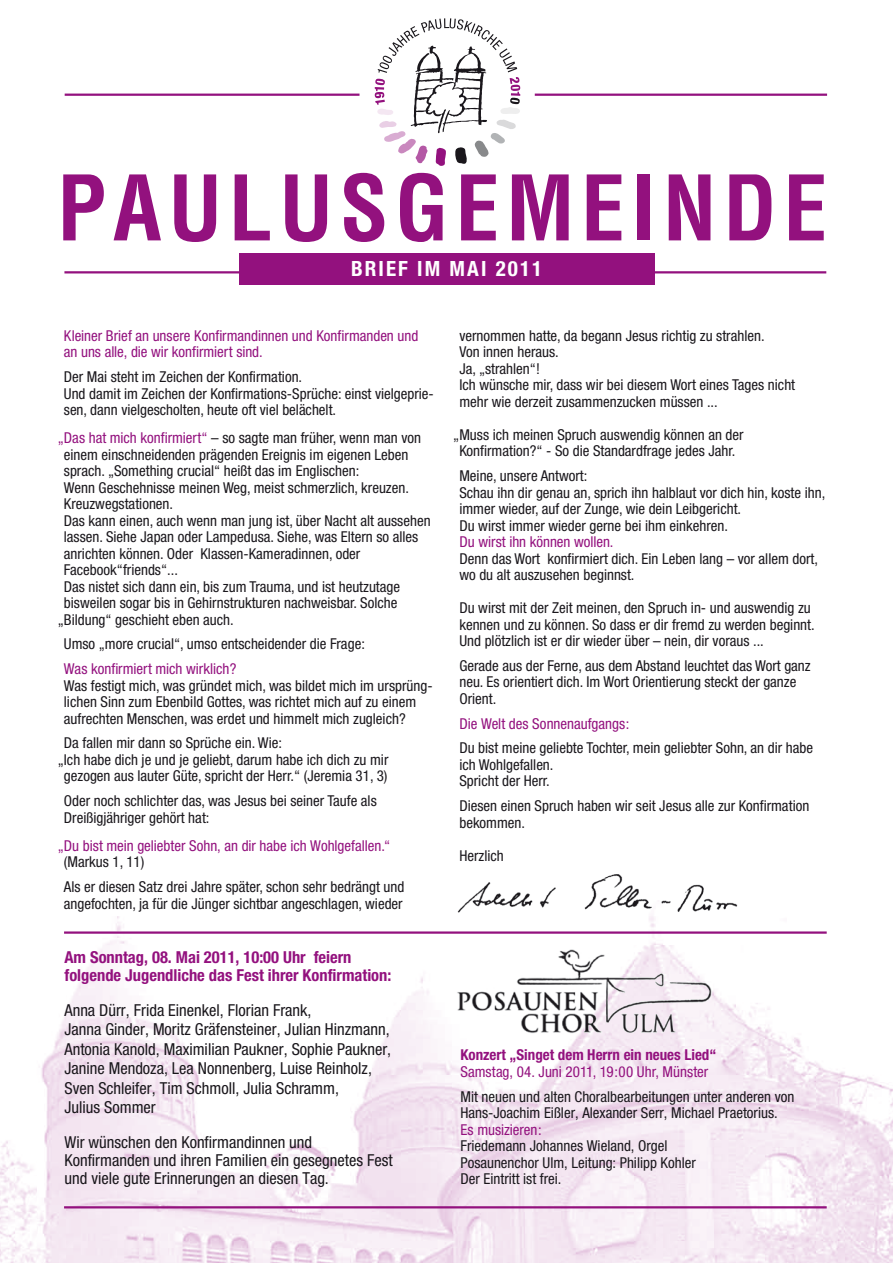
<style>
.page{position:relative;width:893px;height:1263px;background:#fff}
.page>*{position:absolute;margin:0;border:0;box-sizing:border-box;transform-origin:0 0}
.t1{font:700 condensed 21px "Helvetica Neue";letter-spacing:.1em;color:#fff}
.t2{font:condensed 16.5px/19.5px "Helvetica Neue";color:#1a171c}
.t3{font:700 condensed 16.5px/18px "Helvetica Neue";color:#93117e}
.t4{font:condensed 15px/16.5px "Helvetica Neue";color:#1a171c}
.t5{font:condensed 15px/16.5px "Helvetica Neue";color:#93117e}
.t6{font:700 condensed 15px "Helvetica Neue";color:#93117e}
.s1{color:#93117e}
</style>
<div class="page">
<img style="left:0;top:916px;width:893px;height:347px">
<hr style="left:535px;top:94px;width:292px;height:2px;background:#93117e">
<hr style="left:65px;top:94px;width:294px;height:2px;background:#93117e">
<div style="left:239px;top:253px;width:415px;height:31px;background:#93117e"></div>
<svg style="left:63px;top:174px;width:41px;height:66px"></svg>
<svg style="left:114px;top:174px;width:47px;height:66px"></svg>
<svg style="left:174px;top:174px;width:42px;height:68px"></svg>
<svg style="left:235px;top:174px;width:35px;height:66px"></svg>
<svg style="left:285px;top:174px;width:42px;height:68px"></svg>
<svg style="left:344px;top:173px;width:40px;height:69px"></svg>
<svg style="left:400px;top:173px;width:43px;height:69px"></svg>
<svg style="left:461px;top:174px;width:35px;height:66px"></svg>
<svg style="left:512px;top:174px;width:57px;height:66px"></svg>
<svg style="left:587px;top:174px;width:34px;height:66px"></svg>
<div style="left:638px;top:174px;width:12px;height:66px;background:#93117e"></div>
<svg style="left:669px;top:174px;width:41px;height:66px"></svg>
<svg style="left:729px;top:174px;width:42px;height:66px"></svg>
<svg style="left:789px;top:174px;width:35px;height:66px"></svg>
<hr style="left:64px;top:271px;width:762px;height:2px;background:#93117e">
<hr style="left:64px;top:931px;width:763px;height:3px;background:#93117e">
<hr style="left:64px;top:1206px;width:763px;height:2px;background:#93117e">
<img style="left:455px;top:874px;width:286px;height:43px">
<svg style="left:375px;top:18px;width:145px;height:148px"></svg>
<img style="left:433px;top:936px;width:301px;height:113px">
<h1 class="t1" style="left:351px;top:256px;width:193px">BRIEF IM MAI 2011</h1>
<p class="t5" style="left:64px;top:327px;width:356px">Kleiner Brief an unsere Konfirmandinnen und Konfirmanden und an uns alle, die wir konfirmiert sind.</p>
<p class="t4" style="left:64px;top:368px;width:371px">Der Mai steht im Zeichen der Konfirmation.<br>Und damit im Zeichen der Konfirmations-Sprüche: einst vielgeprie&shy;sen, dann vielgescholten, heute oft viel belächelt.</p>
<p class="t4" style="left:58px;top:429px;width:365px"><span class="s1">„Das hat mich konfirmiert“</span> – so sagte man früher, wenn man von</p>
<p class="t4" style="left:64px;top:446px;width:346px">einem einschneidenden prägenden Ereignis im eigenen Leben</p>
<p class="t4" style="left:64px;top:462px;width:297px">sprach. „Something crucial“ heißt das im Englischen:</p>
<p class="t4" style="left:64px;top:479px;width:347px">Wenn Geschehnisse meinen Weg, meist schmerzlich, kreuzen.</p>
<p class="t4" style="left:64px;top:495px;width:111px">Kreuzwegstationen.</p>
<p class="t4" style="left:64px;top:512px;width:368px">Das kann einen, auch wenn man jung ist, über Nacht alt aussehen</p>
<p class="t4" style="left:64px;top:528px;width:356px">lassen. Siehe Japan oder Lampedusa. Siehe, was Eltern so alles</p>
<p class="t4" style="left:64px;top:545px;width:298px">anrichten können. Oder Klassen-Kameradinnen, oder</p>
<p class="t4" style="left:64px;top:561px;width:116px">Facebook“friends“...</p>
<p class="t4" style="left:64px;top:578px;width:338px">Das nistet sich dann ein, bis zum Trauma, und ist heutzutage</p>
<p class="t4" style="left:64px;top:594px;width:335px">bisweilen sogar bis in Gehirnstrukturen nachweisbar. Solche</p>
<p class="t4" style="left:58px;top:611px;width:178px">„Bildung“ geschieht eben auch.</p>
<p class="t4" style="left:64px;top:636px;width:303px">Umso „more crucial“, umso entscheidender die Frage:</p>
<p class="t5" style="left:64px;top:660px;width:174px">Was konfirmiert mich wirklich?</p>
<p class="t4" style="left:64px;top:677px;width:370px">Was festigt mich, was gründet mich, was bildet mich im ursprüng&shy;lichen Sinn zum Ebenbild Gottes, was richtet mich auf zu einem aufrechten Menschen, was erdet und himmelt mich zugleich?</p>
<p class="t4" style="left:64px;top:735px;width:220px">Da fallen mir dann so Sprüche ein. Wie:</p>
<p class="t4" style="left:58px;top:751px;width:332px">„Ich habe dich je und je geliebt, darum habe ich dich zu mir</p>
<p class="t4" style="left:64px;top:768px;width:325px">gezogen aus lauter Güte, spricht der Herr.“ (Jeremia 31, 3)</p>
<p class="t4" style="left:64px;top:792px;width:314px">Oder noch schlichter das, was Jesus bei seiner Taufe als<br>Dreißigjähriger gehört hat:</p>
<p class="t5" style="left:58px;top:837px;width:334px">„Du bist mein geliebter Sohn, an dir habe ich Wohlgefallen.“</p>
<p class="t4" style="left:64px;top:849px;width:342px;line-height:24.8px">(Markus 1, 11)<br>Als er diesen Satz drei Jahre später, schon sehr bedrängt und</p>
<p class="t4" style="left:64px;top:895px;width:340px">angefochten, ja für die Jünger sichtbar angeschlagen, wieder</p>
<p class="t3" style="left:64px;top:948px;width:328px">Am Sonntag, 08. Mai 2011, 10:00 Uhr feiern folgende Jugendliche das Fest ihrer Konfirmation:</p>
<p class="t2" style="left:64px;top:1000px;width:328px">Anna Dürr, Frida Einenkel, Florian Frank,<br>Janna Ginder, Moritz Gräfensteiner, Julian Hinzmann, Antonia Kanold, Maximilian Paukner, Sophie Paukner, Janine Mendoza, Lea Nonnenberg, Luise Reinholz, Sven Schleifer, Tim Schmoll, Julia Schramm,<br>Julius Sommer</p>
<p class="t2" style="left:64px;top:1133px;width:330px;line-height:18px">Wir wünschen den Konfirmandinnen und<br>Konfirmanden und ihren Familien ein gesegnetes Fest und viele gute Erinnerungen an diesen Tag.</p>
<p class="t4" style="left:459px;top:327px;width:337px">vernommen hatte, da begann Jesus richtig zu strahlen.<br>Von innen heraus.<br>Ja, „strahlen“!<br>Ich wünsche mir, dass wir bei diesem Wort eines Tages nicht mehr wie derzeit zusammenzucken müssen ...</p>
<p class="t4" style="left:453px;top:426px;width:292px;text-align:center">„Muss ich meinen Spruch auswendig können an der<br>Konfirmation?“ - So die Standardfrage jedes Jahr.</p>
<p class="t4" style="left:459px;top:467px;width:367px">Meine, unsere Antwort:<br>Schau ihn dir genau an, sprich ihn halblaut vor dich hin, koste ihn, immer wieder, auf der Zunge, wie dein Leibgericht.<br>Du wirst immer wieder gerne bei ihm einkehren.</p>
<p class="t5" style="left:459px;top:533px;width:156px">Du wirst ihn können wollen.</p>
<p class="t4" style="left:459px;top:550px;width:360px">Denn das Wort konfirmiert dich. Ein Leben lang – vor allem dort, wo du alt auszusehen beginnst.</p>
<p class="t4" style="left:459px;top:599px;width:357px">Du wirst mit der Zeit meinen, den Spruch in- und auswendig zu kennen und zu können. So dass er dir fremd zu werden beginnt.<br>Und plötzlich ist er dir wieder über – nein, dir voraus ...</p>
<p class="t4" style="left:459px;top:657px;width:353px">Gerade aus der Ferne, aus dem Abstand leuchtet das Wort ganz neu. Es orientiert dich. Im Wort Orientierung steckt der ganze<br>Orient.</p>
<p class="t5" style="left:459px;top:715px;width:171px">Die Welt des Sonnenaufgangs:</p>
<p class="t4" style="left:459px;top:740px;width:355px">Du bist meine geliebte Tochter, mein geliebter Sohn, an dir habe ich Wohlgefallen.<br>Spricht der Herr.</p>
<p class="t4" style="left:459px;top:797px;width:351px">Diesen einen Spruch haben wir seit Jesus alle zur Konfirmation bekommen.</p>
<p class="t4" style="left:459px;top:847px;width:46px">Herzlich</p>
<p class="t6" style="left:460px;top:1046px;width:257px">Konzert „Singet dem Herrn ein neues Lied“</p>
<p class="t5" style="left:460px;top:1063px;width:249px">Samstag, 04. Juni 2011, 19:00 Uhr, Münster</p>
<p class="t4" style="left:460px;top:1088px;width:335px">Mit neuen und alten Choralbearbeitungen unter anderen von<br>Hans-Joachim Eißler, Alexander Serr, Michael Praetorius.</p>
<p class="t5" style="left:460px;top:1121px;width:83px">Es musizieren:</p>
<p class="t4" style="left:460px;top:1137px;width:237px">Friedemann Johannes Wieland, Orgel<br>Posaunenchor Ulm, Leitung: Philipp Kohler<br>Der Eintritt ist frei.</p>
</div>
